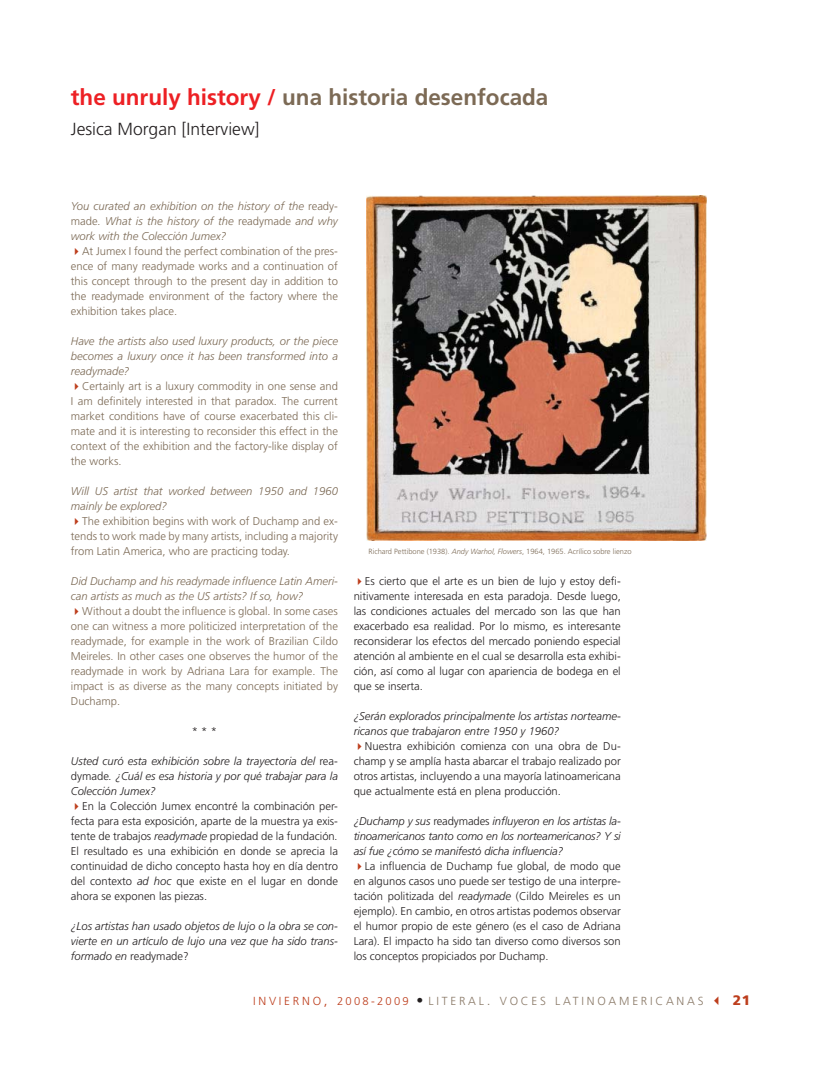
<style>
.page{position:relative;width:815px;height:1081px;background:#fff}
.page>*{position:absolute;margin:0;border:0;box-sizing:border-box;transform-origin:0 0}
.t1{font:700 22.5px "Frutiger";color:#7c6a55}
.t2{font:300 17.5px "Frutiger";color:#231f20}
.t3{font:300 11.75px "Frutiger";letter-spacing:.235em;color:#8a7967}
.t4{font:300 11.25px/15px "Frutiger";color:#231f20;text-align:justify}
.t5{font:300 11.25px/15px "Frutiger";color:#7c6a55;text-align:justify}
.t6{font:italic 300 11.25px/15px "Frutiger";color:#231f20;text-align:justify}
.t7{font:italic 300 11.25px/15px "Frutiger";color:#7c6a55;text-align:justify}
.t8{font:300 7.5px "Frutiger";color:#7c6a55}
.s1{color:#ed2024}
.s2{font-style:normal}
.s3{color:#bd3e1d}
.s4{font-style:italic}
.s5{font-size:13.75px;color:#bd3e1d}
.s6{font-size:11.25px;color:#bd3e1d}
.s7{font-weight:700;font-size:13.75px;color:#231f20}
.s8{font-size:13.75px}
.s9{font-weight:900;font-size:13.75px;color:#bd3e1d}
</style>
<div class="page">
<img style="left:367px;top:195px;width:339px;height:345px">
<h1 class="t1" style="left:71px;top:88px;width:479px"><span class="s1">the unruly history /</span> una historia desenfocada</h1>
<h2 class="t2" style="left:71px;top:122px;width:190px">Jesica Morgan [Interview]</h2>
<p class="t7" style="left:71px;top:199px;width:269px">You curated an exhibition on the history of the <span class="s2">ready&shy;made</span>. What is the history of the <span class="s2">readymade</span> and why work with the Colección Jumex?</p>
<p class="t5" style="left:71px;top:244px;width:269px"><span class="s3">✔</span>At Jumex I found the perfect combination of the pres&shy;ence of many readymade works and a continuation of this concept through to the present day in addition to the readymade environment of the factory where the exhibition takes place.</p>
<p class="t7" style="left:71px;top:334px;width:269px">Have the artists also used luxury products, or the piece becomes a luxury once it has been transformed into a readymade?</p>
<p class="t5" style="left:71px;top:379px;width:269px"><span class="s3">✔</span>Certainly art is a luxury commodity in one sense and I am definitely interested in that paradox. The current market conditions have of course exacerbated this cli&shy;mate and it is interesting to reconsider this effect in the context of the exhibition and the factory-like display of the works.</p>
<p class="t7" style="left:71px;top:484px;width:269px">Will US artist that worked between 1950 and 1960 mainly be explored?</p>
<p class="t5" style="left:71px;top:514px;width:269px"><span class="s3">✔</span>The exhibition begins with work of Duchamp and ex&shy;tends to work made by many artists, including a majority from Latin America, who are practicing today.</p>
<p class="t7" style="left:71px;top:574px;width:269px">Did Duchamp and his readymade influence Latin Ameri&shy;can artists as much as the US artists? If so, how?</p>
<p class="t5" style="left:71px;top:604px;width:269px"><span class="s3">✔</span>Without a doubt the influence is global. In some cases one can witness a more politicized interpretation of the readymade, for example in the work of Brazilian Cildo Meireles. In other cases one observes the humor of the readymade in work by Adriana Lara for example. The impact is as diverse as the many concepts initiated by Duchamp.</p>
<p class="t4" style="left:192px;top:724px;width:27px">* * *</p>
<p class="t6" style="left:71px;top:754px;width:269px">Usted curó esta exhibición sobre la trayectoria del <span class="s2">rea&shy;dymade</span>. ¿Cuál es esa historia y por qué trabajar para la Colección Jumex?</p>
<p class="t4" style="left:71px;top:799px;width:269px"><span class="s3">✔</span>En la Colección Jumex encontré la combinación per&shy;fecta para esta exposición, aparte de la muestra ya exis&shy;tente de trabajos <span class="s4">readymade</span> propiedad de la fundación<span class="s4">.<br></span>El resultado es una exhibición en donde se aprecia la continuidad de dicho concepto hasta hoy en día dentro del contexto <span class="s4">ad hoc</span> que existe en el lugar en donde ahora se exponen las piezas.</p>
<p class="t6" style="left:71px;top:919px;width:269px">¿Los artistas han usado objetos de lujo o la obra se con&shy;vierte en un artículo de lujo una vez que ha sido trans&shy;formado en <span class="s2">readymade?</span></p>
<p class="t8" style="left:369px;top:548px;width:265px">Richard Pettibone (1938). <span class="s4">Andy Warhol, Flowers</span>, 1964, 1965. Acrílico sobre lienzo</p>
<p class="t4" style="left:354px;top:574px;width:269px"><span class="s3">✔</span>Es cierto que el arte es un bien de lujo y estoy defi&shy;nitivamente interesada en esta paradoja. Desde luego, las condiciones actuales del mercado son las que han exacerbado esa realidad. Por lo mismo, es interesante reconsiderar los efectos del mercado poniendo especial atención al ambiente en el cual se desarrolla esta exhibi&shy;ción, así como al lugar con apariencia de bodega en el que se inserta.</p>
<p class="t6" style="left:354px;top:709px;width:269px">¿Serán explorados principalmente los artistas norteame&shy;ricanos que trabajaron entre 1950 y 1960?</p>
<p class="t4" style="left:354px;top:739px;width:269px"><span class="s3">✔</span>Nuestra exhibición comienza con una obra de Du&shy;champ y se amplía hasta abarcar el trabajo realizado por otros artistas, incluyendo a una mayoría latinoamericana que actualmente está en plena producción.</p>
<p class="t6" style="left:354px;top:814px;width:269px">¿Duchamp y sus <span class="s2">readymades</span> influyeron en los artistas la&shy;tinoamericanos tanto como en los norteamericanos? Y si así fue ¿cómo se manifestó dicha influencia?</p>
<p class="t4" style="left:354px;top:859px;width:269px"><span class="s3">✔</span>La influencia de Duchamp fue global, de modo que en algunos casos uno puede ser testigo de una interpre&shy;tación politizada del <span class="s4">readymade</span> (Cildo Meireles es un ejemplo). En cambio, en otros artistas podemos observar el humor propio de este género (es el caso de Adriana Lara). El impacto ha sido tan diverso como diversos son los conceptos propiciados por Duchamp.</p>
<p class="t3" style="left:253px;top:996px;width:499px"><span class="s3">INVIERNO</span><span class="s5">,</span> <span class="s6">2008-2009</span> <span class="s7">•</span> LITERAL<span class="s8">.</span> VOCES LATINOAMERICANAS <span class="s3">✓</span> <span class="s9">21</span></p>
</div>
